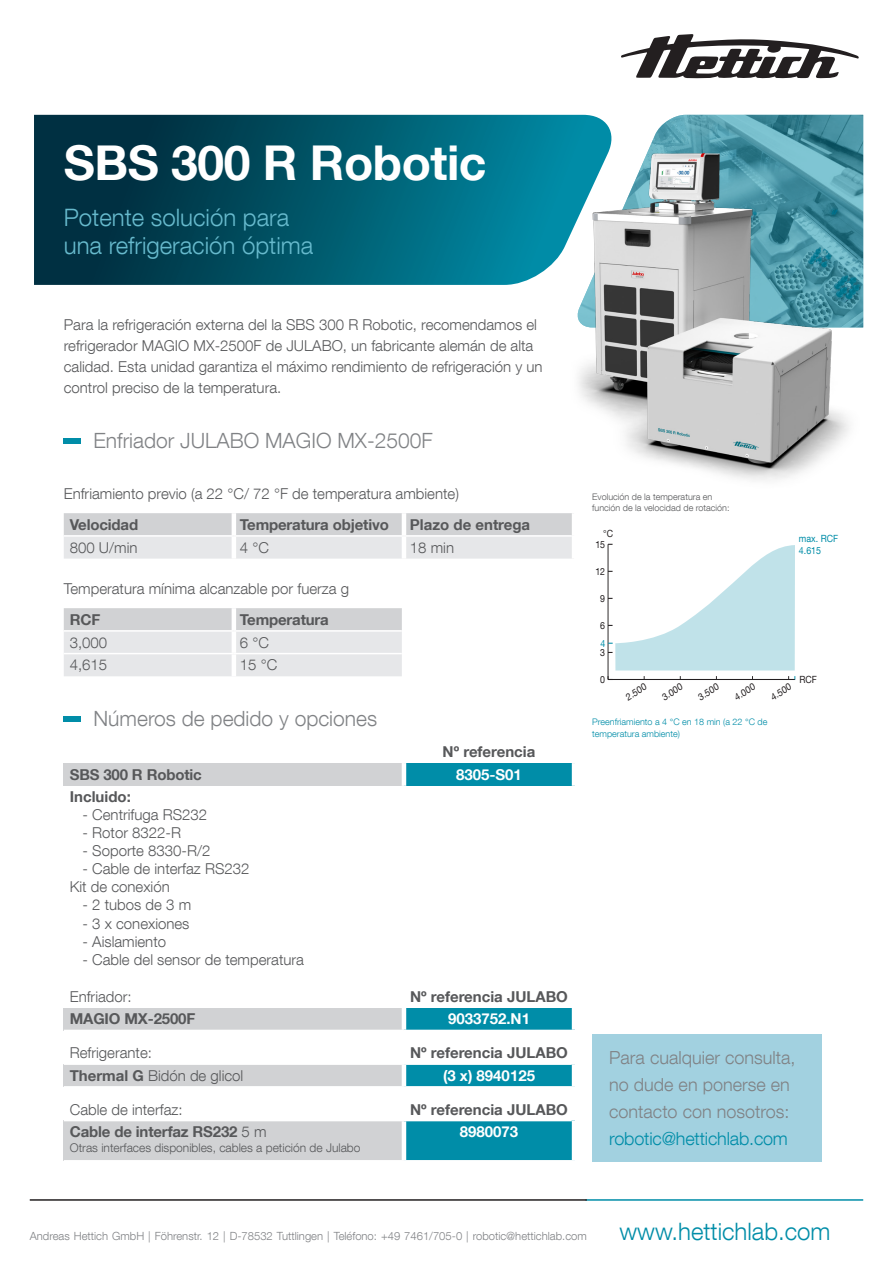
<style>
.page{position:relative;width:893px;height:1263px;background:#fff}
.page>*{position:absolute;margin:0;border:0;box-sizing:border-box;transform-origin:0 0}
.Headline{font:700 48px "Helvetica Neue LT Com";letter-spacing:-.01em;color:#fff}
.Headline-2{font:300 24px/28.8px "Helvetica Neue LT Com";color:#67bacd}
.Subhead_one{font:300 24px "Helvetica Neue LT Com";color:#008da8}
.t1{font:300 21px "Helvetica Neue LT Com";color:#808285}
.t2{font:300 18px/27px "Helvetica Neue LT Com";color:#808285}
.t3{font:300 15px/21px "Helvetica Neue LT Com";color:#57585a}
.t4{font:700 15px "Helvetica Neue LT Com";letter-spacing:-.01em;color:#57585a}
.t5{font:700 15px "Helvetica Neue LT Com";color:#fff}
.t6{font:300 12px "Helvetica Neue LT Com";color:#57585a}
.Subhead_one-2{font:300 11.25px "Helvetica Neue LT Com";color:#808285}
.t7{font:9.9px "Helvetica Neue LT Com";color:#231f20;scale:.89 1}
.t8{font:9.9px/11.9px "Helvetica Neue LT Com";color:#008da8;scale:.89 1}
.t9{font:9.6px "Helvetica Neue LT Com";color:#231f20;scale:.95 1}
.t10{font:300 9px/11.6px "Helvetica Neue LT Com";color:#57585a}
.t11{font:300 9px/11.6px "Helvetica Neue LT Com";color:#008da8}
.s1{font-weight:700}
.s2{font-weight:300}
.s3{color:#008da8}
</style>
<div class="page">
<svg style="left:34px;top:115px;width:541px;height:170px;background:#005164"></svg>
<img style="left:576px;top:115px;width:287px;height:24px">
<img style="left:509px;top:139px;width:355px;height:341px">
<svg style="left:621px;top:34px;width:238px;height:45px"></svg>
<hr style="left:585px;top:1199px;width:278px;height:2px;background:#008da8">
<hr style="left:30px;top:1199px;width:557px;height:2px;background:#231f20">
<div style="left:64px;top:438px;width:17px;height:6px;background:#008da8"></div>
<svg style="left:64px;top:513px;width:508px;height:46px;background:#dbdcde"></svg>
<hr style="left:232px;top:513px;width:4px;height:22px;background:#fff">
<hr style="left:402px;top:513px;width:4px;height:22px;background:#fff">
<hr style="left:232px;top:537px;width:4px;height:22px;background:#fff">
<hr style="left:402px;top:537px;width:4px;height:22px;background:#fff">
<hr style="left:64px;top:535px;width:170px;height:2px;background:#fff">
<hr style="left:234px;top:535px;width:170px;height:2px;background:#fff">
<hr style="left:404px;top:535px;width:168px;height:2px;background:#fff">
<svg style="left:64px;top:608px;width:338px;height:68px;background:#dfe0e2"></svg>
<hr style="left:232px;top:608px;width:4px;height:22px;background:#fff">
<hr style="left:232px;top:632px;width:4px;height:21px;background:#fff">
<hr style="left:232px;top:654px;width:4px;height:22px;background:#fff">
<hr style="left:64px;top:630px;width:170px;height:2px;background:#fff">
<hr style="left:234px;top:630px;width:168px;height:2px;background:#fff">
<hr style="left:64px;top:653px;width:170px;height:1px;background:#fff">
<hr style="left:234px;top:653px;width:168px;height:1px;background:#fff">
<div style="left:64px;top:716px;width:17px;height:5px;background:#008da8"></div>
<div style="left:64px;top:763px;width:340px;height:23px;background:#d1d2d4"></div>
<div style="left:404px;top:763px;width:170px;height:23px;background:#008da8"></div>
<hr style="left:402px;top:763px;width:4px;height:23px;background:#fff">
<hr style="left:572px;top:763px;width:4px;height:23px;background:#fff">
<div style="left:64px;top:1008px;width:340px;height:22px;background:#d1d2d4"></div>
<div style="left:404px;top:1008px;width:170px;height:22px;background:#008da8"></div>
<hr style="left:402px;top:1008px;width:4px;height:22px;background:#fff">
<hr style="left:572px;top:1008px;width:4px;height:22px;background:#fff">
<div style="left:64px;top:1064px;width:340px;height:23px;background:#d1d2d4"></div>
<div style="left:404px;top:1064px;width:170px;height:23px;background:#008da8"></div>
<hr style="left:402px;top:1065px;width:4px;height:21px;background:#fff">
<hr style="left:572px;top:1064px;width:4px;height:22px;background:#fff">
<hr style="left:64px;top:1063px;width:340px;height:2px;background:#fff">
<hr style="left:404px;top:1063px;width:168px;height:2px;background:#fff">
<hr style="left:64px;top:1086px;width:340px;height:1px;background:#fff">
<hr style="left:404px;top:1086px;width:172px;height:1px;background:#fff">
<div style="left:64px;top:1120px;width:340px;height:41px;background:#d1d2d4"></div>
<div style="left:404px;top:1120px;width:170px;height:41px;background:#008da8"></div>
<hr style="left:402px;top:1121px;width:4px;height:39px;background:#fff">
<hr style="left:572px;top:1120px;width:4px;height:40px;background:#fff">
<hr style="left:64px;top:1120px;width:340px;height:1px;background:#fff">
<hr style="left:404px;top:1120px;width:168px;height:1px;background:#fff">
<hr style="left:64px;top:1160px;width:340px;height:1px;background:#fff">
<hr style="left:404px;top:1160px;width:172px;height:1px;background:#fff">
<hr style="left:608px;top:679px;width:187px;height:1px;background:#231f20">
<hr style="left:608px;top:544px;width:1px;height:135px;background:#231f20">
<svg style="left:608px;top:544px;width:187px;height:126px"></svg>
<div style="left:592px;top:1034px;width:230px;height:127px;background:#a2d1e0"></div>
<p class="Headline" style="left:64px;top:132px;width:424px">SBS 300 R Robotic</p>
<p class="Headline-2" style="left:64px;top:202px;width:251px">Potente solución para una refrigeración óptima</p>
<p class="t3" style="left:64px;top:313px;width:480px">Para la refrigeración externa del la SBS 300 R Robotic, recomendamos el refrigerador MAGIO MX-2500F de JULABO, un fabricante alemán de alta calidad. Esta unidad garantiza el máximo rendimiento de refrigeración y un control preciso de la temperatura.</p>
<h3 class="t1" style="left:94px;top:428px;width:341px">Enfriador JULABO MAGIO MX-2500F</h3>
<p class="t3" style="left:64px;top:482px;width:397px">Enfriamiento previo (a 22 °C/ 72 °F de temperatura ambiente)</p>
<p class="t4" style="left:70px;top:515px;width:70px">Velocidad</p>
<p class="t4" style="left:240px;top:515px;width:151px">Temperatura objetivo</p>
<p class="t4" style="left:410px;top:515px;width:122px">Plazo de entrega</p>
<p class="t3" style="left:70px;top:536px;width:69px">800 U/min</p>
<p class="t3" style="left:240px;top:536px;width:31px">4 °C</p>
<p class="t3" style="left:410px;top:536px;width:46px">18 min</p>
<p class="t3" style="left:64px;top:577px;width:287px">Temperatura mínima alcanzable por fuerza g</p>
<p class="t4" style="left:70px;top:610px;width:32px">RCF</p>
<p class="t4" style="left:240px;top:610px;width:91px">Temperatura</p>
<p class="t3" style="left:70px;top:631px;width:39px">3,000</p>
<p class="t3" style="left:240px;top:631px;width:31px">6 °C</p>
<p class="t3" style="left:70px;top:654px;width:39px">4,615</p>
<p class="t3" style="left:240px;top:654px;width:39px">15 °C</p>
<h3 class="t1" style="left:94px;top:705px;width:285px">Números de pedido y opciones</h3>
<p class="t4" style="left:443px;top:742px;width:94px">Nº referencia</p>
<p class="t4" style="left:70px;top:765px;width:134px">SBS 300 R Robotic</p>
<p class="t5" style="left:456px;top:765px;width:67px">8305-S01</p>
<p class="t4" style="left:70px;top:788px;width:63px">Incluido:</p>
<p class="t3" style="left:83px;top:804px;width:126px">- Centrifuga RS232</p>
<p class="t3" style="left:83px;top:822px;width:100px">- Rotor 8322-R</p>
<p class="t3" style="left:83px;top:840px;width:129px">- Soporte 8330-R/2</p>
<p class="t3" style="left:70px;top:860px;width:181px;line-height:18px;text-indent:13px">- Cable de interfaz RS232<br>Kit de conexión</p>
<p class="t3" style="left:83px;top:894px;width:110px">- 2 tubos de 3 m</p>
<p class="t3" style="left:83px;top:912px;width:108px">- 3 x conexiones</p>
<p class="t3" style="left:83px;top:930px;width:85px">- Aislamiento</p>
<p class="t3" style="left:83px;top:948px;width:223px">- Cable del sensor de temperatura</p>
<p class="t3" style="left:70px;top:985px;width:63px">Enfriador:</p>
<p class="t4" style="left:410px;top:987px;width:159px">Nº referencia JULABO</p>
<p class="t4" style="left:70px;top:1009px;width:127px">MAGIO MX-2500F</p>
<p class="t5" style="left:448px;top:1009px;width:84px">9033752.N1</p>
<p class="t3" style="left:70px;top:1042px;width:84px">Refrigerante:</p>
<p class="t4" style="left:410px;top:1043px;width:159px">Nº referencia JULABO</p>
<p class="t3" style="left:70px;top:1065px;width:175px"><span class="s1">Thermal G</span> Bidón de glicol</p>
<p class="t5" style="left:443px;top:1066px;width:93px">(3 x) 8940125</p>
<p class="t3" style="left:70px;top:1098px;width:114px">Cable de interfaz:</p>
<p class="t4" style="left:410px;top:1100px;width:159px">Nº referencia JULABO</p>
<p class="t4" style="left:70px;top:1122px;width:198px">Cable de interfaz RS232 <span class="s2">5 m</span></p>
<p class="t6" style="left:70px;top:1141px;width:292px">Otras interfaces disponibles, cables a petición de Julabo</p>
<p class="t5" style="left:460px;top:1122px;width:60px">8980073</p>
<p class="t10" style="left:592px;top:490px;width:139px">Evolución de la temperatura en función de la velocidad de rotación:</p>
<p class="t7" style="left:603px;top:527px;width:13px">°C</p>
<p class="t7" style="left:595px;top:538px;width:13px">15</p>
<p class="t7" style="left:595px;top:565px;width:13px">12</p>
<p class="t7" style="left:600px;top:592px;width:7px">9</p>
<p class="t7" style="left:600px;top:619px;width:7px">6</p>
<p class="t8" style="left:600px;top:637px;width:7px">4</p>
<p class="t7" style="left:600px;top:646px;width:7px">3</p>
<p class="t8" style="left:799px;top:533px;width:46px">max. RCF<br>4.615</p>
<p class="t7" style="left:600px;top:673px;width:7px">0</p>
<p class="t9" style="left:623px;top:693px;width:25px;rotate:-33deg">2.500</p>
<p class="t9" style="left:659px;top:693px;width:25px;rotate:-33deg">3.000</p>
<p class="t9" style="left:695px;top:693px;width:25px;rotate:-33deg">3.500</p>
<p class="t9" style="left:732px;top:693px;width:25px;rotate:-33deg">4.000</p>
<p class="t9" style="left:768px;top:693px;width:25px;rotate:-33deg">4.500</p>
<p class="t11" style="left:592px;top:716px;width:177px">Preenfriamiento a 4 °C en 18 min (a 22 °C de temperatura ambiente)</p>
<p class="t7" style="left:799px;top:673px;width:21px">RCF</p>
<h3 class="t2" style="left:609px;top:1043px;width:188px">Para cualquier consulta, no dude en ponerse en contacto con nosotros: <span class="s3">robotic@hettichlab.com</span></h3>
<p class="Subhead_one-2" style="left:30px;top:1229px;width:558px">Andreas Hettich GmbH | Föhrenstr. 12 | D-78532 Tuttlingen | Teléfono: +49 7461/705-0 | robotic@hettichlab.com</p>
<p class="Subhead_one" style="left:619px;top:1217px;width:213px">www.hettichlab.com</p>
</div>
